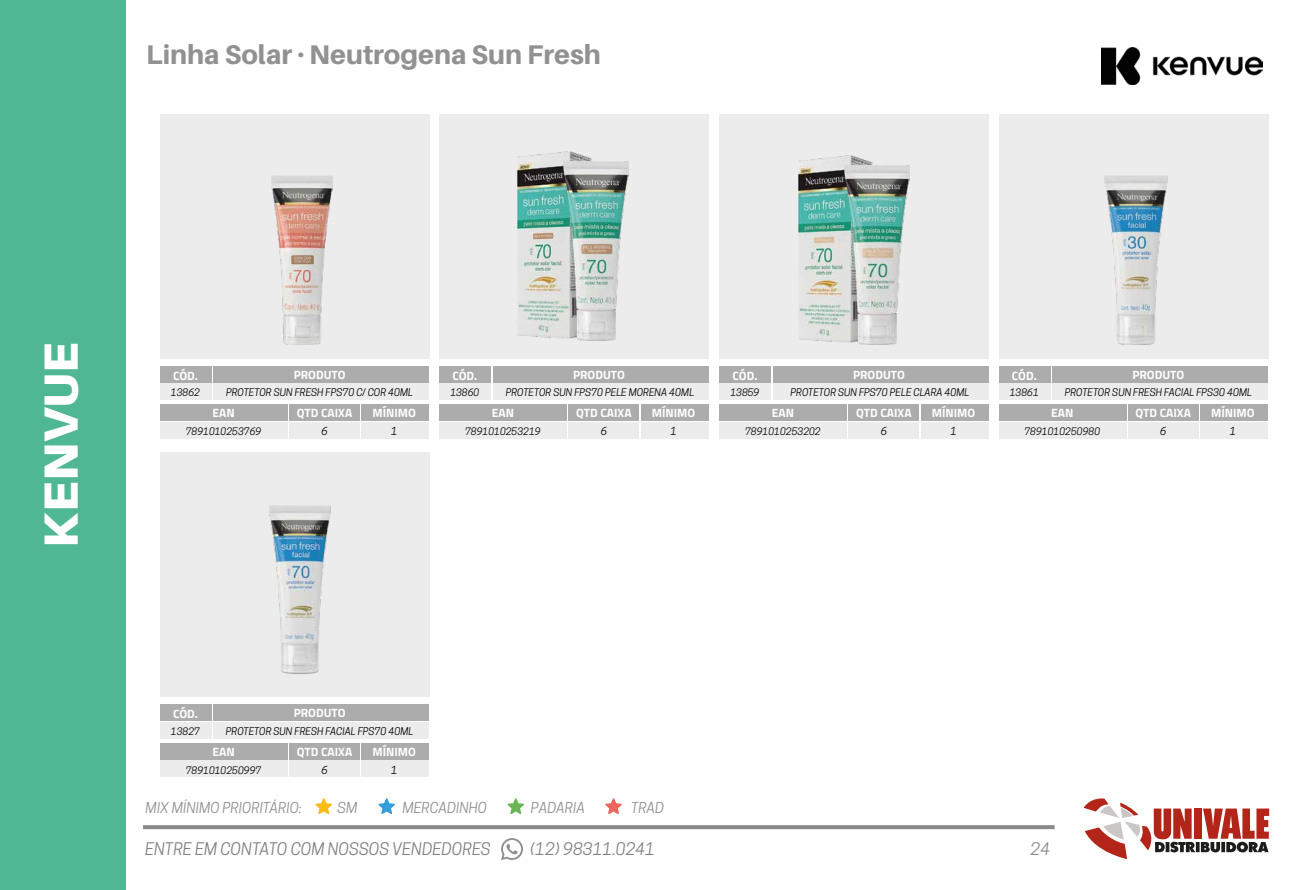
<style>
.page{position:relative;width:1300px;height:890px;background:#fff}
.page>*{position:absolute;margin:0;border:0;box-sizing:border-box;transform-origin:0 0}
.t1{font:900 48px "Aileron";color:#fff}
.t2{font:800 27px "Aileron";color:#919191}
.t3{font:italic 16.3px "Cooper Hewitt";color:#818181}
.t4{font:italic 16.3px "Cooper Hewitt";color:#8a8a8a}
.t5{font:italic 14.2px "Cooper Hewitt";color:#919191}
.t6{font:700 12px "Titillium Web";color:#fff}
.t7{font:italic 10.5px "Cooper Hewitt";color:#010101}
.t8{font:italic 10px "Cooper Hewitt";color:#010101}
.t9{font:italic 9.7px "Cooper Hewitt";color:#010101}
</style>
<div class="page">
<svg style="left:143px;top:825px;width:912px;height:4px;background:#8e8e8e"></svg>
<div style="left:1194px;top:809px;width:8px;height:30px;background:#b32518"></div>
<svg style="left:1084px;top:798px;width:111px;height:61px"></svg>
<svg style="left:1196px;top:842px;width:4px;height:10px"></svg>
<svg style="left:1201px;top:809px;width:68px;height:43px"></svg>
<svg style="left:315px;top:798px;width:17px;height:16px"></svg>
<svg style="left:605px;top:798px;width:17px;height:16px"></svg>
<svg style="left:378px;top:798px;width:17px;height:16px"></svg>
<svg style="left:508px;top:798px;width:16px;height:16px"></svg>
<img style="left:1101px;top:47px;width:162px;height:38px">
<svg style="left:501px;top:838px;width:22px;height:22px"></svg>
<div style="left:0;top:0;width:126px;height:890px;background:#50b794"></div>
<div style="left:160px;top:115px;width:269px;height:244px;background:#ececec"></div>
<div style="left:440px;top:115px;width:269px;height:244px;background:#ececec"></div>
<div style="left:719px;top:115px;width:270px;height:244px;background:#ececec"></div>
<div style="left:999px;top:115px;width:269px;height:244px;background:#ececec"></div>
<div style="left:160px;top:452px;width:269px;height:244px;background:#ececec"></div>
<div style="left:720px;top:366px;width:51px;height:16px;background:#acacac"></div>
<div style="left:848px;top:405px;width:71px;height:16px;background:#acacac"></div>
<div style="left:921px;top:405px;width:67px;height:16px;background:#acacac"></div>
<div style="left:719px;top:405px;width:128px;height:16px;background:#acacac"></div>
<div style="left:773px;top:366px;width:215px;height:16px;background:#acacac"></div>
<div style="left:720px;top:384px;width:51px;height:16px;background:#ececec"></div>
<div style="left:848px;top:422px;width:71px;height:17px;background:#ececec"></div>
<div style="left:921px;top:422px;width:67px;height:17px;background:#ececec"></div>
<div style="left:719px;top:422px;width:128px;height:17px;background:#ececec"></div>
<div style="left:773px;top:384px;width:215px;height:16px;background:#ececec"></div>
<div style="left:440px;top:366px;width:51px;height:16px;background:#acacac"></div>
<div style="left:568px;top:405px;width:71px;height:16px;background:#acacac"></div>
<div style="left:641px;top:405px;width:67px;height:16px;background:#acacac"></div>
<div style="left:439px;top:405px;width:128px;height:16px;background:#acacac"></div>
<div style="left:493px;top:366px;width:215px;height:16px;background:#acacac"></div>
<div style="left:440px;top:384px;width:51px;height:16px;background:#ececec"></div>
<div style="left:568px;top:422px;width:71px;height:17px;background:#ececec"></div>
<div style="left:641px;top:422px;width:67px;height:17px;background:#ececec"></div>
<div style="left:439px;top:422px;width:128px;height:17px;background:#ececec"></div>
<div style="left:493px;top:384px;width:215px;height:16px;background:#ececec"></div>
<div style="left:160px;top:705px;width:52px;height:16px;background:#acacac"></div>
<div style="left:289px;top:743px;width:71px;height:16px;background:#acacac"></div>
<div style="left:362px;top:743px;width:67px;height:16px;background:#acacac"></div>
<div style="left:160px;top:743px;width:128px;height:16px;background:#acacac"></div>
<div style="left:213px;top:705px;width:216px;height:16px;background:#acacac"></div>
<div style="left:160px;top:722px;width:52px;height:16px;background:#ececec"></div>
<div style="left:289px;top:761px;width:71px;height:16px;background:#ececec"></div>
<div style="left:362px;top:761px;width:67px;height:16px;background:#ececec"></div>
<div style="left:160px;top:761px;width:128px;height:16px;background:#ececec"></div>
<div style="left:213px;top:722px;width:216px;height:16px;background:#ececec"></div>
<div style="left:160px;top:366px;width:52px;height:16px;background:#acacac"></div>
<div style="left:289px;top:405px;width:71px;height:16px;background:#acacac"></div>
<div style="left:362px;top:405px;width:67px;height:16px;background:#acacac"></div>
<div style="left:160px;top:405px;width:128px;height:16px;background:#acacac"></div>
<div style="left:213px;top:366px;width:216px;height:16px;background:#acacac"></div>
<div style="left:160px;top:384px;width:52px;height:16px;background:#ececec"></div>
<div style="left:289px;top:422px;width:71px;height:17px;background:#ececec"></div>
<div style="left:362px;top:422px;width:67px;height:17px;background:#ececec"></div>
<div style="left:160px;top:422px;width:128px;height:17px;background:#ececec"></div>
<div style="left:213px;top:384px;width:216px;height:16px;background:#ececec"></div>
<div style="left:999px;top:366px;width:52px;height:16px;background:#acacac"></div>
<div style="left:1128px;top:405px;width:71px;height:16px;background:#acacac"></div>
<div style="left:1201px;top:405px;width:67px;height:16px;background:#acacac"></div>
<div style="left:999px;top:405px;width:127px;height:16px;background:#acacac"></div>
<div style="left:1052px;top:366px;width:216px;height:16px;background:#acacac"></div>
<div style="left:999px;top:384px;width:52px;height:16px;background:#ececec"></div>
<div style="left:1128px;top:422px;width:71px;height:17px;background:#ececec"></div>
<div style="left:1201px;top:422px;width:67px;height:17px;background:#ececec"></div>
<div style="left:999px;top:422px;width:127px;height:17px;background:#ececec"></div>
<div style="left:1052px;top:384px;width:216px;height:16px;background:#ececec"></div>
<img style="left:799px;top:156px;width:111px;height:188px">
<img style="left:518px;top:151px;width:111px;height:189px">
<img style="left:1104px;top:175px;width:64px;height:169px">
<img style="left:272px;top:176px;width:61px;height:168px">
<img style="left:269px;top:505px;width:62px;height:169px">
<h2 class="t2" style="left:146px;top:40px;width:456px">Linha Solar . Neutrogena Sun Fresh</h2>
<h1 class="t1" style="left:33px;top:548px;width:207px;rotate:-90deg">KENVUE</h1>
<p class="t6" style="left:173px;top:366px;width:26px">CÓD.</p>
<p class="t6" style="left:294px;top:365px;width:53px">PRODUTO</p>
<p class="t6" style="left:212px;top:404px;width:24px">EAN</p>
<p class="t6" style="left:297px;top:404px;width:57px">QTD CAIXA</p>
<p class="t6" style="left:372px;top:404px;width:45px">MÍNIMO</p>
<p class="t9" style="left:171px;top:387px;width:31px">13862</p>
<p class="t8" style="left:226px;top:387px;width:189px">PROTETOR SUN FRESH FPS70 C/ COR 40ML</p>
<p class="t9" style="left:186px;top:426px;width:77px">7891010253769</p>
<p class="t7" style="left:321px;top:425px;width:8px">6</p>
<p class="t7" style="left:391px;top:425px;width:8px">1</p>
<p class="t6" style="left:452px;top:366px;width:26px">CÓD.</p>
<p class="t6" style="left:573px;top:365px;width:53px">PRODUTO</p>
<p class="t6" style="left:492px;top:404px;width:24px">EAN</p>
<p class="t6" style="left:576px;top:404px;width:57px">QTD CAIXA</p>
<p class="t6" style="left:652px;top:404px;width:45px">MÍNIMO</p>
<p class="t9" style="left:450px;top:387px;width:31px">13860</p>
<p class="t8" style="left:506px;top:387px;width:190px">PROTETOR SUN FPS70 PELE MORENA 40ML</p>
<p class="t9" style="left:465px;top:426px;width:77px">7891010253219</p>
<p class="t7" style="left:601px;top:425px;width:8px">6</p>
<p class="t7" style="left:670px;top:425px;width:8px">1</p>
<p class="t6" style="left:732px;top:366px;width:26px">CÓD.</p>
<p class="t6" style="left:853px;top:365px;width:53px">PRODUTO</p>
<p class="t6" style="left:772px;top:404px;width:24px">EAN</p>
<p class="t6" style="left:856px;top:404px;width:57px">QTD CAIXA</p>
<p class="t6" style="left:932px;top:404px;width:45px">MÍNIMO</p>
<p class="t9" style="left:730px;top:387px;width:31px">13859</p>
<p class="t8" style="left:791px;top:387px;width:180px">PROTETOR SUN FPS70 PELE CLARA 40ML</p>
<p class="t9" style="left:745px;top:426px;width:77px">7891010253202</p>
<p class="t7" style="left:881px;top:425px;width:8px">6</p>
<p class="t7" style="left:950px;top:425px;width:8px">1</p>
<p class="t6" style="left:1012px;top:366px;width:26px">CÓD.</p>
<p class="t6" style="left:1132px;top:365px;width:53px">PRODUTO</p>
<p class="t6" style="left:1051px;top:404px;width:24px">EAN</p>
<p class="t6" style="left:1135px;top:404px;width:57px">QTD CAIXA</p>
<p class="t6" style="left:1211px;top:404px;width:45px">MÍNIMO</p>
<p class="t9" style="left:1010px;top:387px;width:31px">13861</p>
<p class="t8" style="left:1065px;top:387px;width:189px">PROTETOR SUN FRESH FACIAL FPS30 40ML</p>
<p class="t9" style="left:1024px;top:426px;width:77px">7891010250980</p>
<p class="t7" style="left:1160px;top:425px;width:8px">6</p>
<p class="t7" style="left:1230px;top:425px;width:8px">1</p>
<p class="t6" style="left:173px;top:705px;width:26px">CÓD.</p>
<p class="t6" style="left:294px;top:704px;width:53px">PRODUTO</p>
<p class="t6" style="left:212px;top:743px;width:24px">EAN</p>
<p class="t6" style="left:297px;top:743px;width:57px">QTD CAIXA</p>
<p class="t6" style="left:372px;top:743px;width:45px">MÍNIMO</p>
<p class="t9" style="left:171px;top:726px;width:31px">13827</p>
<p class="t8" style="left:226px;top:725px;width:189px">PROTETOR SUN FRESH FACIAL FPS70 40ML</p>
<p class="t9" style="left:186px;top:764px;width:77px">7891010250997</p>
<p class="t7" style="left:321px;top:763px;width:8px">6</p>
<p class="t7" style="left:391px;top:763px;width:8px">1</p>
<h3 class="t5" style="left:146px;top:799px;width:158px">MIX MÍNIMO PRIORITÁRIO:</h3>
<h3 class="t5" style="left:337px;top:799px;width:21px">SM</h3>
<h3 class="t5" style="left:402px;top:799px;width:86px">MERCADINHO</h3>
<h3 class="t5" style="left:531px;top:799px;width:56px">PADARIA</h3>
<h3 class="t5" style="left:631px;top:799px;width:35px">TRAD</h3>
<h3 class="t3" style="left:145px;top:839px;width:347px">ENTRE EM CONTATO COM NOSSOS VENDEDORES</h3>
<h3 class="t3" style="left:530px;top:839px;width:127px">(12) 98311.0241</h3>
<h3 class="t4" style="left:1031px;top:839px;width:21px">24</h3>
</div>
